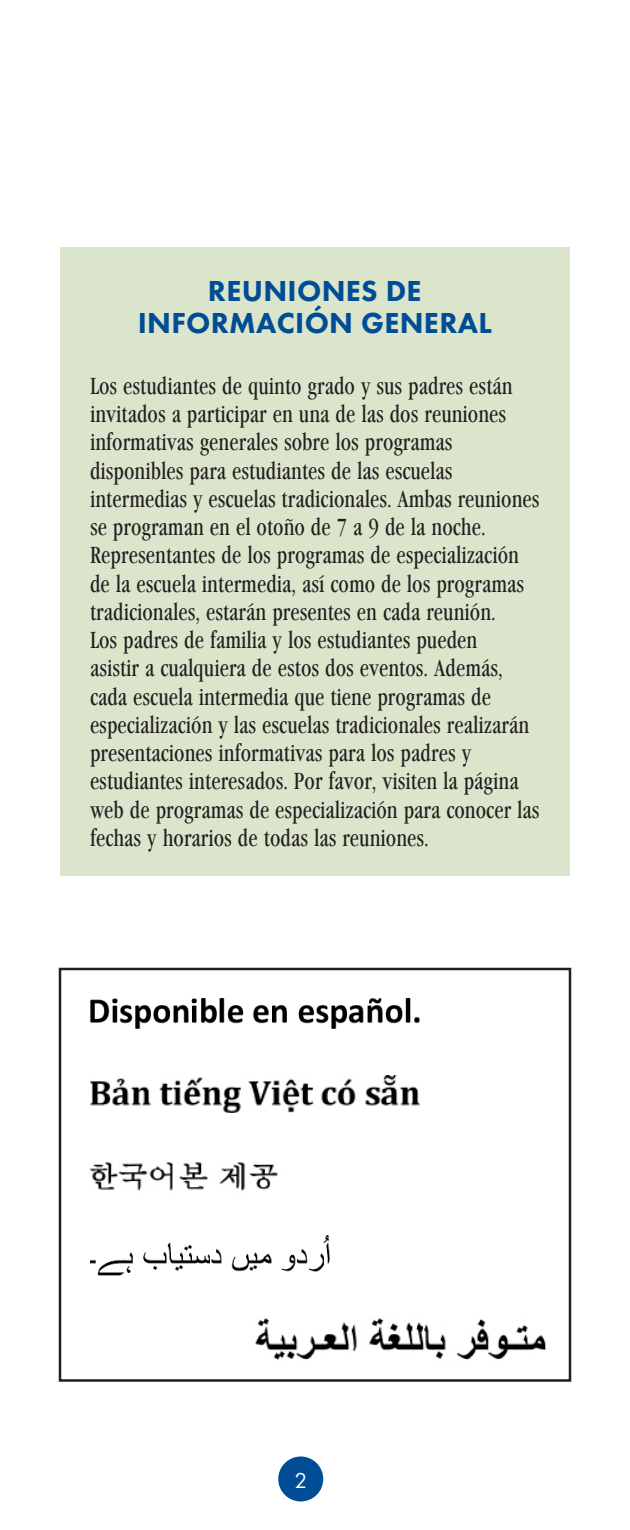
<style>
.page{position:relative;width:630px;height:1530px;background:#fff}
.page>*{position:absolute;margin:0;border:0;box-sizing:border-box;transform-origin:0 0}
.Smaller_Subhead{font:800 30px/32.5px "Futura PT";letter-spacing:.01em;color:#014d95;text-align:center}
.Body{font:24px/28.2px "Garamond Cd ITC";color:#231f20;scale:.9 1}
.School_Name{font:22.5px "Futura PT";color:#fff}
</style>
<div class="page">
<div style="left:278px;top:1457px;width:45px;height:45px;background:#014d95;border-radius:50%"></div>
<div style="left:60px;top:248px;width:510px;height:628px;background:#dbe5cb"></div>
<div style="left:59px;top:968px;width:512px;height:414px;border:2px solid #231f20"></div>
<img style="left:255px;top:1318px;width:292px;height:42px">
<img style="left:90px;top:998px;width:330px;height:30px">
<img style="left:90px;top:1076px;width:330px;height:37px">
<img style="left:89px;top:1162px;width:189px;height:29px">
<img style="left:90px;top:1235px;width:240px;height:40px">
<p class="Smaller_Subhead" style="left:138px;top:274px;width:356px">REUNIONES DE<br>INFORMACIÓN GENERAL</p>
<p class="Body" style="left:90px;top:372px;width:501px">Los estudiantes de quinto grado y sus padres están invitados a participar en una de las dos reuniones informativas generales sobre los programas disponibles para estudiantes de las escuelas intermedias y escuelas tradicionales. Ambas reuniones se programan en el otoño de 7 a 9 de la noche.<br>Representantes de los programas de especialización de la escuela intermedia, así como de los programas tradicionales, estarán presentes en cada reunión.<br>Los padres de familia y los estudiantes pueden<br>asistir a cualquiera de estos dos eventos. Además, cada escuela intermedia que tiene programas de especialización y las escuelas tradicionales realizarán presentaciones informativas para los padres y estudiantes interesados. Por favor, visiten la página web de programas de especialización para conocer las fechas y horarios de todas las reuniones.</p>
<p class="School_Name" style="left:294px;top:1467px;width:14px">2</p>
</div>
